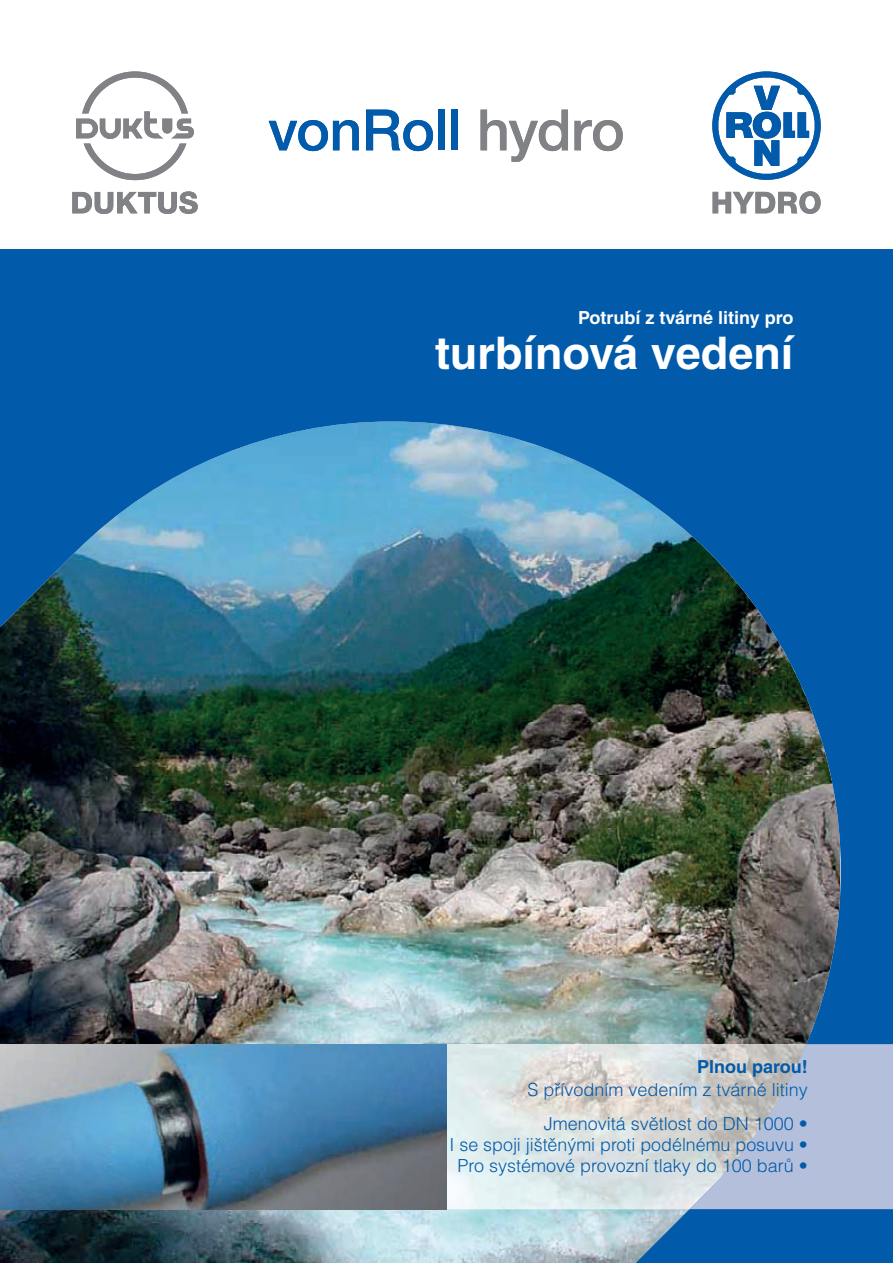
<style>
.page{position:relative;width:893px;height:1263px;background:#fff}
.page>*{position:absolute;margin:0;border:0;box-sizing:border-box;transform-origin:0 0}
.t1{font:500 57px "Helvetica Neue CE";letter-spacing:-.01em;color:#015aaa}
.t2{font:700 45px "Helvetica CE";color:#fff}
.t3{font:300 18px/34.7px "Helvetica CE";color:#015aaa;text-align:right}
.t4{font:700 18px "Helvetica CE";color:#fff}
.t5{font:700 18px "Helvetica CE";color:#015aaa}
.s1{color:#808285}
</style>
<div class="page">
<img style="left:0;top:249px;width:893px;height:1014px">
<img style="left:446px;top:1044px;width:243px;height:165px">
<svg style="left:689px;top:1044px;width:204px;height:165px;background:#bbc3d4"></svg>
<img style="left:0;top:1044px;width:446px;height:165px">
<svg style="left:712px;top:71px;width:109px;height:109px"></svg>
<svg style="left:713px;top:191px;width:108px;height:23px"></svg>
<svg style="left:72px;top:191px;width:126px;height:23px"></svg>
<svg style="left:76px;top:71px;width:118px;height:109px"></svg>
<h1 class="t1" style="left:268px;top:100px;width:358px">vonRoll <span class="s1">hydro</span></h1>
<p class="t4" style="left:578px;top:307px;width:217px">Potrubí z tvárné litiny pro</p>
<h2 class="t2" style="left:435px;top:326px;width:360px">turbínová vedení</h2>
<p class="t5" style="left:697px;top:1056px;width:112px">Plnou parou!</p>
<p class="t3" style="left:528px;top:1072px;width:282px">S přívodním vedením z tvárné litiny<br>Jmenovitá světlost do DN 1000 •</p>
<p class="t3" style="left:450px;top:1134px;width:360px;line-height:21px;text-align:center">I se spoji jištěnými proti podélnému posuvu •<br>Pro systémové provozní tlaky do 100 barů •</p>
</div>
